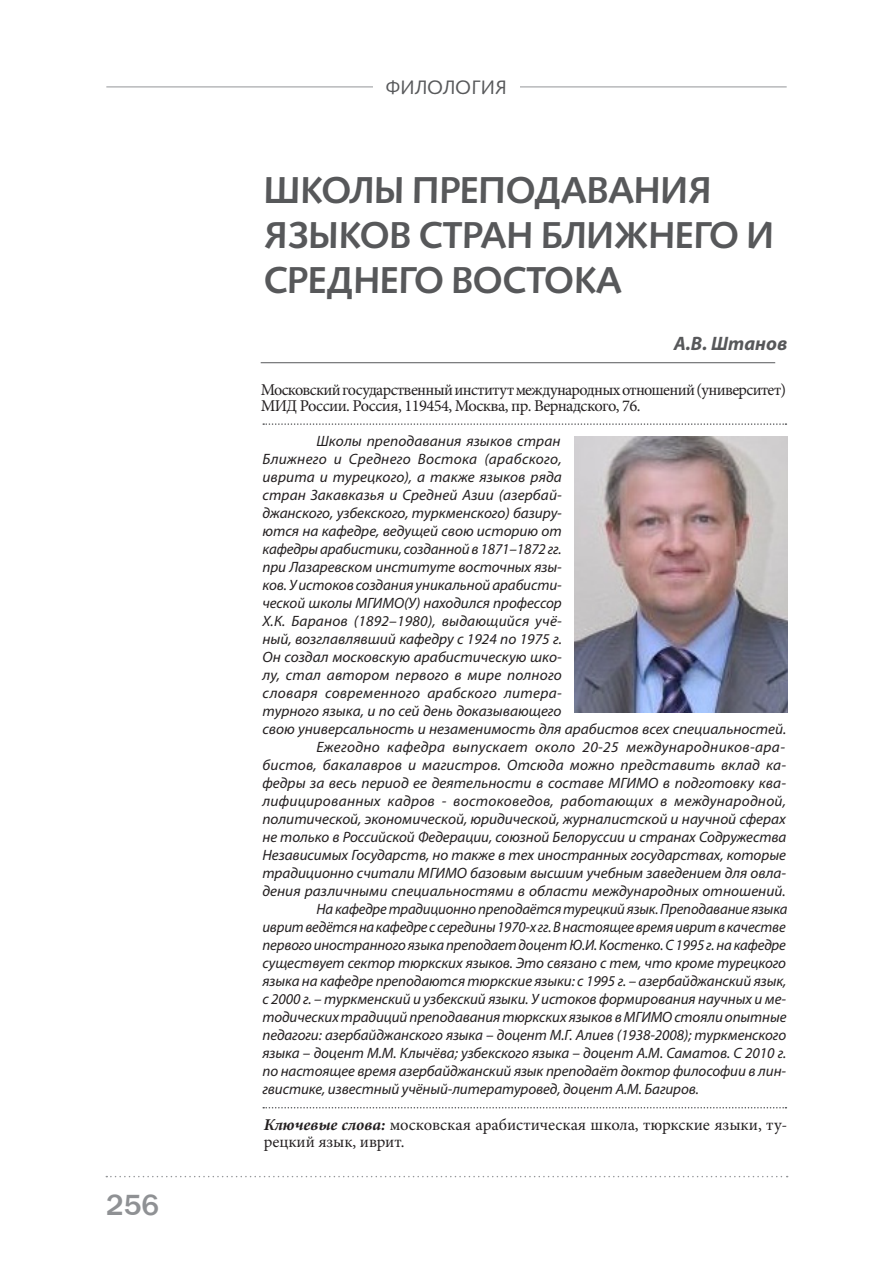
<style>
.page{position:relative;width:893px;height:1263px;background:#fff}
.page>*{position:absolute;margin:0;border:0;box-sizing:border-box;transform-origin:0 0}
.Article_Name{font:700 37.5px/45px "Humanist 531 CBT";letter-spacing:-.025em;color:#57585a}
.t1{font:500 30px "Franklin Gothic";color:#8f9194}
.podzag2{font:italic 700 19.5px "Myriad Pro";color:#57585a}
.podzag2-2{font:19.5px "Humanist 531 CBT";color:#57585a}
.Text_body_russian{font:16.5px/16.5px "Minion Pro";letter-spacing:-.03em;color:#231f20}
.Text_body_russian-2{font:16.5px/16.5px "Minion Pro";letter-spacing:-.005em;color:#231f20}
.Annotation{font:italic 15px "Myriad Pro";letter-spacing:-.005em;color:#231f20}
.Annotation-2{font:italic 15px "Myriad Pro";letter-spacing:.02em;color:#231f20}
.Annotation-3{font:italic 15px "Myriad Pro";letter-spacing:.015em;color:#231f20}
.s1{font-weight:700;font-style:italic}
</style>
<div class="page">
<svg style="left:106px;top:1176px;width:682px;height:1px"></svg>
<hr style="left:106px;top:87px;width:681px;height:1px;background:#939598">
<div style="left:373px;top:77px;width:147px;height:19px;background:#fff"></div>
<hr style="left:261px;top:362px;width:514px;height:1px;background:#57585a">
<svg style="left:263px;top:423px;width:523px;height:2px"></svg>
<svg style="left:263px;top:1107px;width:523px;height:1px"></svg>
<img style="left:574px;top:436px;width:213px;height:277px">
<p class="t1" style="left:106px;top:1186px;width:54px">256</p>
<p class="podzag2-2" style="left:386px;top:75px;width:123px">ФИЛОЛОГИЯ</p>
<p class="Article_Name" style="left:263px;top:168px;width:513px">ШКОЛЫ ПРЕПОДАВАНИЯ<br>ЯЗЫКОВ СТРАН БЛИЖНЕГО И<br>СРЕДНЕГО ВОСТОКА</p>
<p class="podzag2" style="left:674px;top:331px;width:115px">А.В. Штанов</p>
<p class="Text_body_russian" style="left:261px;top:381px;width:527px">Московский государственный институт международных отношений (университет)<br>МИД России. Россия, 119454, Москва, пр. Вернадского, 76.</p>
<p class="Annotation" style="left:316px;top:432px;width:246px">Школы преподавания языков стран</p>
<p class="Annotation-2" style="left:262px;top:450px;width:301px">Ближнего и Среднего Востока (арабского,</p>
<p class="Annotation" style="left:262px;top:468px;width:301px">иврита и турецкого), а также языков ряда</p>
<p class="Annotation" style="left:262px;top:486px;width:301px">стран Закавказья и Средней Азии (азербай-</p>
<p class="Annotation" style="left:262px;top:504px;width:301px">джанского, узбекского, туркменского) базиру-</p>
<p class="Annotation" style="left:262px;top:522px;width:301px">ются на кафедре, ведущей свою историю от</p>
<p class="Annotation" style="left:262px;top:540px;width:301px">кафедры арабистики, созданной в 1871–1872 гг.</p>
<p class="Annotation" style="left:262px;top:558px;width:301px">при Лазаревском институте восточных язы-</p>
<p class="Annotation" style="left:262px;top:576px;width:301px">ков. У истоков создания уникальной арабисти-</p>
<p class="Annotation" style="left:262px;top:594px;width:301px">ческой школы МГИМО(У) находился профессор</p>
<p class="Annotation-3" style="left:262px;top:612px;width:301px">Х.К. Баранов (1892–1980), выдающийся учё-</p>
<p class="Annotation" style="left:262px;top:630px;width:301px">ный, возглавлявший кафедру с 1924 по 1975 г.</p>
<p class="Annotation" style="left:262px;top:648px;width:301px">Он создал московскую арабистическую шко-</p>
<p class="Annotation" style="left:262px;top:666px;width:301px">лу, стал автором первого в мире полного</p>
<p class="Annotation-2" style="left:262px;top:684px;width:301px">словаря современного арабского литера-</p>
<p class="Annotation" style="left:262px;top:702px;width:301px">турного языка, и по сей день доказывающего</p>
<p class="Annotation" style="left:262px;top:720px;width:526px">свою универсальность и незаменимость для арабистов всех специальностей.</p>
<p class="Annotation-2" style="left:316px;top:738px;width:470px">Ежегодно кафедра выпускает около 20-25 международников-ара-</p>
<p class="Annotation-3" style="left:262px;top:756px;width:525px">бистов, бакалавров и магистров. Отсюда можно представить вклад ка-</p>
<p class="Annotation" style="left:262px;top:774px;width:525px">федры за весь период ее деятельности в составе МГИМО в подготовку ква-</p>
<p class="Annotation-2" style="left:262px;top:792px;width:525px">лифицированных кадров - востоковедов, работающих в международной,</p>
<p class="Annotation" style="left:262px;top:810px;width:525px">политической, экономической, юридической, журналистской и научной сферах</p>
<p class="Annotation" style="left:262px;top:828px;width:525px">не только в Российской Федерации, союзной Белоруссии и странах Содружества</p>
<p class="Annotation" style="left:262px;top:846px;width:525px">Независимых Государств, но также в тех иностранных государствах, которые</p>
<p class="Annotation" style="left:262px;top:864px;width:525px">традиционно считали МГИМО базовым высшим учебным заведением для овла-</p>
<p class="Annotation" style="left:262px;top:882px;width:525px">дения различными специальностями в области международных отношений.</p>
<p class="Annotation" style="left:316px;top:900px;width:473px">На кафедре традиционно преподаётся турецкий язык. Преподавание языка</p>
<p class="Annotation" style="left:262px;top:918px;width:525px">иврит ведётся на кафедре с середины 1970-х гг. В настоящее время иврит в качестве</p>
<p class="Annotation" style="left:262px;top:936px;width:525px">первого иностранного языка преподает доцент Ю.И. Костенко. С 1995 г. на кафедре</p>
<p class="Annotation" style="left:262px;top:954px;width:525px">существует сектор тюркских языков. Это связано с тем, что кроме турецкого</p>
<p class="Annotation" style="left:262px;top:972px;width:525px">языка на кафедре преподаются тюркские языки: с 1995 г. – азербайджанский язык,</p>
<p class="Annotation" style="left:262px;top:990px;width:525px">с 2000 г. – туркменский и узбекский языки. У истоков формирования научных и ме-</p>
<p class="Annotation" style="left:262px;top:1008px;width:526px">тодических традиций преподавания тюркских языков в МГИМО стояли опытные</p>
<p class="Annotation" style="left:262px;top:1026px;width:525px">педагоги: азербайджанского языка – доцент М.Г. Алиев (1938-2008); туркменского</p>
<p class="Annotation" style="left:262px;top:1044px;width:525px">языка – доцент М.М. Клычёва; узбекского языка – доцент А.М. Саматов. С 2010 г.</p>
<p class="Annotation" style="left:262px;top:1062px;width:525px">по настоящее время азербайджанский язык преподаёт доктор философии в лин-</p>
<p class="Annotation" style="left:262px;top:1080px;width:438px">гвистике, известный учёный-литературовед, доцент А.М. Багиров.</p>
<p class="Text_body_russian-2" style="left:264px;top:1117px;width:525px"><span class="s1">Ключевые слова:</span> московская арабистическая школа, тюркские языки, ту&shy;рецкий язык, иврит.</p>
</div>
